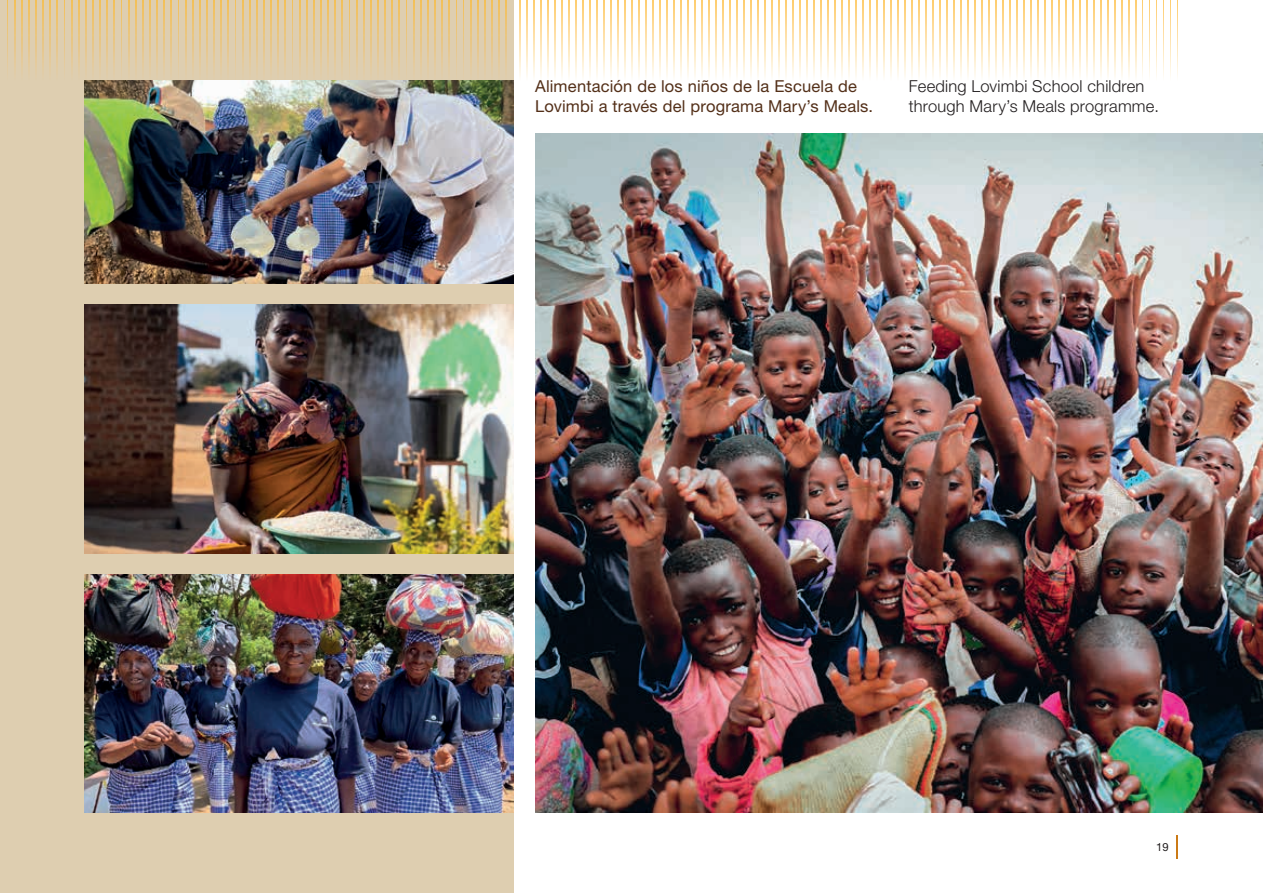
<style>
.page{position:relative;width:1263px;height:893px;background:#fff}
.page>*{position:absolute;margin:0;border:0;box-sizing:border-box;transform-origin:0 0}
.t1{font:16.5px/19.5px "Helvetica Neue LT Std";letter-spacing:.01em;color:#532f18}
.t2{font:300 16.5px/19.5px "Helvetica Neue LT Std";letter-spacing:.01em;color:#231f20}
.t3{font:11.25px "Helvetica Neue LT Std";color:#231f20}
</style>
<div class="page">
<img style="left:535px;top:134px;width:728px;height:679px">
<div style="left:0;top:0;width:514px;height:893px;background:#deceb0"></div>
<svg style="left:214px;top:0;width:1px;height:71px"></svg>
<svg style="left:221px;top:0;width:1px;height:71px"></svg>
<svg style="left:228px;top:0;width:1px;height:71px"></svg>
<svg style="left:235px;top:0;width:1px;height:71px"></svg>
<svg style="left:242px;top:0;width:1px;height:71px"></svg>
<svg style="left:249px;top:0;width:1px;height:71px"></svg>
<svg style="left:256px;top:0;width:1px;height:71px"></svg>
<svg style="left:264px;top:0;width:1px;height:71px"></svg>
<svg style="left:271px;top:0;width:1px;height:71px"></svg>
<svg style="left:278px;top:0;width:1px;height:71px"></svg>
<svg style="left:285px;top:0;width:1px;height:71px"></svg>
<svg style="left:292px;top:0;width:1px;height:71px"></svg>
<svg style="left:299px;top:0;width:1px;height:71px"></svg>
<svg style="left:306px;top:0;width:1px;height:71px"></svg>
<svg style="left:313px;top:0;width:1px;height:71px"></svg>
<svg style="left:321px;top:0;width:1px;height:71px"></svg>
<svg style="left:328px;top:0;width:1px;height:71px"></svg>
<svg style="left:335px;top:0;width:1px;height:71px"></svg>
<svg style="left:342px;top:0;width:1px;height:71px"></svg>
<svg style="left:349px;top:0;width:1px;height:71px"></svg>
<svg style="left:356px;top:0;width:1px;height:71px"></svg>
<svg style="left:363px;top:0;width:1px;height:71px"></svg>
<svg style="left:370px;top:0;width:1px;height:71px"></svg>
<svg style="left:378px;top:0;width:1px;height:71px"></svg>
<svg style="left:385px;top:0;width:1px;height:71px"></svg>
<svg style="left:392px;top:0;width:1px;height:71px"></svg>
<svg style="left:399px;top:0;width:1px;height:71px"></svg>
<svg style="left:406px;top:0;width:1px;height:71px"></svg>
<svg style="left:413px;top:0;width:1px;height:71px"></svg>
<svg style="left:420px;top:0;width:1px;height:71px"></svg>
<svg style="left:427px;top:0;width:1px;height:71px"></svg>
<svg style="left:435px;top:0;width:1px;height:71px"></svg>
<svg style="left:442px;top:0;width:1px;height:71px"></svg>
<svg style="left:449px;top:0;width:1px;height:71px"></svg>
<svg style="left:456px;top:0;width:1px;height:71px"></svg>
<svg style="left:463px;top:0;width:1px;height:71px"></svg>
<svg style="left:470px;top:0;width:1px;height:71px"></svg>
<svg style="left:477px;top:0;width:1px;height:71px"></svg>
<svg style="left:484px;top:0;width:1px;height:71px"></svg>
<svg style="left:492px;top:0;width:1px;height:71px"></svg>
<svg style="left:499px;top:0;width:1px;height:71px"></svg>
<svg style="left:506px;top:0;width:1px;height:71px"></svg>
<svg style="left:207px;top:0;width:1px;height:71px"></svg>
<svg style="left:7px;top:0;width:1px;height:71px"></svg>
<svg style="left:14px;top:0;width:1px;height:71px"></svg>
<svg style="left:21px;top:0;width:1px;height:71px"></svg>
<svg style="left:28px;top:0;width:1px;height:71px"></svg>
<svg style="left:36px;top:0;width:1px;height:71px"></svg>
<svg style="left:43px;top:0;width:1px;height:71px"></svg>
<svg style="left:50px;top:0;width:1px;height:71px"></svg>
<svg style="left:57px;top:0;width:1px;height:71px"></svg>
<svg style="left:64px;top:0;width:1px;height:71px"></svg>
<svg style="left:71px;top:0;width:1px;height:71px"></svg>
<svg style="left:78px;top:0;width:1px;height:71px"></svg>
<svg style="left:85px;top:0;width:1px;height:71px"></svg>
<svg style="left:93px;top:0;width:1px;height:71px"></svg>
<svg style="left:100px;top:0;width:1px;height:71px"></svg>
<svg style="left:107px;top:0;width:1px;height:71px"></svg>
<svg style="left:114px;top:0;width:1px;height:71px"></svg>
<svg style="left:121px;top:0;width:1px;height:71px"></svg>
<svg style="left:128px;top:0;width:1px;height:71px"></svg>
<svg style="left:135px;top:0;width:1px;height:71px"></svg>
<svg style="left:142px;top:0;width:1px;height:71px"></svg>
<svg style="left:150px;top:0;width:1px;height:71px"></svg>
<svg style="left:157px;top:0;width:1px;height:71px"></svg>
<svg style="left:164px;top:0;width:1px;height:71px"></svg>
<svg style="left:171px;top:0;width:1px;height:71px"></svg>
<svg style="left:178px;top:0;width:1px;height:71px"></svg>
<svg style="left:185px;top:0;width:1px;height:71px"></svg>
<svg style="left:192px;top:0;width:1px;height:71px"></svg>
<svg style="left:199px;top:0;width:1px;height:71px"></svg>
<svg style="left:807px;top:0;width:1px;height:77px"></svg>
<svg style="left:520px;top:0;width:1px;height:77px"></svg>
<svg style="left:527px;top:0;width:1px;height:77px"></svg>
<svg style="left:534px;top:0;width:1px;height:77px"></svg>
<svg style="left:541px;top:0;width:1px;height:77px"></svg>
<svg style="left:548px;top:0;width:1px;height:77px"></svg>
<svg style="left:555px;top:0;width:1px;height:77px"></svg>
<svg style="left:562px;top:0;width:1px;height:77px"></svg>
<svg style="left:569px;top:0;width:1px;height:77px"></svg>
<svg style="left:576px;top:0;width:1px;height:77px"></svg>
<svg style="left:583px;top:0;width:1px;height:77px"></svg>
<svg style="left:590px;top:0;width:1px;height:77px"></svg>
<svg style="left:597px;top:0;width:1px;height:77px"></svg>
<svg style="left:604px;top:0;width:1px;height:77px"></svg>
<svg style="left:611px;top:0;width:1px;height:77px"></svg>
<svg style="left:618px;top:0;width:1px;height:77px"></svg>
<svg style="left:625px;top:0;width:1px;height:77px"></svg>
<svg style="left:632px;top:0;width:1px;height:77px"></svg>
<svg style="left:639px;top:0;width:1px;height:77px"></svg>
<svg style="left:646px;top:0;width:1px;height:77px"></svg>
<svg style="left:653px;top:0;width:1px;height:77px"></svg>
<svg style="left:660px;top:0;width:1px;height:77px"></svg>
<svg style="left:667px;top:0;width:1px;height:77px"></svg>
<svg style="left:674px;top:0;width:1px;height:77px"></svg>
<svg style="left:681px;top:0;width:1px;height:77px"></svg>
<svg style="left:688px;top:0;width:1px;height:77px"></svg>
<svg style="left:695px;top:0;width:1px;height:77px"></svg>
<svg style="left:702px;top:0;width:1px;height:77px"></svg>
<svg style="left:709px;top:0;width:1px;height:77px"></svg>
<svg style="left:716px;top:0;width:1px;height:77px"></svg>
<svg style="left:723px;top:0;width:1px;height:77px"></svg>
<svg style="left:730px;top:0;width:1px;height:77px"></svg>
<svg style="left:737px;top:0;width:1px;height:77px"></svg>
<svg style="left:744px;top:0;width:1px;height:77px"></svg>
<svg style="left:751px;top:0;width:1px;height:77px"></svg>
<svg style="left:758px;top:0;width:1px;height:77px"></svg>
<svg style="left:765px;top:0;width:1px;height:77px"></svg>
<svg style="left:772px;top:0;width:1px;height:77px"></svg>
<svg style="left:779px;top:0;width:1px;height:77px"></svg>
<svg style="left:786px;top:0;width:1px;height:77px"></svg>
<svg style="left:793px;top:0;width:1px;height:77px"></svg>
<svg style="left:800px;top:0;width:1px;height:77px"></svg>
<svg style="left:813px;top:0;width:1px;height:77px"></svg>
<svg style="left:1093px;top:0;width:1px;height:77px"></svg>
<svg style="left:820px;top:0;width:1px;height:77px"></svg>
<svg style="left:827px;top:0;width:1px;height:77px"></svg>
<svg style="left:834px;top:0;width:1px;height:77px"></svg>
<svg style="left:841px;top:0;width:1px;height:77px"></svg>
<svg style="left:848px;top:0;width:1px;height:77px"></svg>
<svg style="left:855px;top:0;width:1px;height:77px"></svg>
<svg style="left:862px;top:0;width:1px;height:77px"></svg>
<svg style="left:869px;top:0;width:1px;height:77px"></svg>
<svg style="left:876px;top:0;width:1px;height:77px"></svg>
<svg style="left:883px;top:0;width:1px;height:77px"></svg>
<svg style="left:890px;top:0;width:1px;height:77px"></svg>
<svg style="left:897px;top:0;width:1px;height:77px"></svg>
<svg style="left:904px;top:0;width:1px;height:77px"></svg>
<svg style="left:911px;top:0;width:1px;height:77px"></svg>
<svg style="left:918px;top:0;width:1px;height:77px"></svg>
<svg style="left:925px;top:0;width:1px;height:77px"></svg>
<svg style="left:932px;top:0;width:1px;height:77px"></svg>
<svg style="left:939px;top:0;width:1px;height:77px"></svg>
<svg style="left:946px;top:0;width:1px;height:77px"></svg>
<svg style="left:953px;top:0;width:1px;height:77px"></svg>
<svg style="left:960px;top:0;width:1px;height:77px"></svg>
<svg style="left:967px;top:0;width:1px;height:77px"></svg>
<svg style="left:974px;top:0;width:1px;height:77px"></svg>
<svg style="left:981px;top:0;width:1px;height:77px"></svg>
<svg style="left:988px;top:0;width:1px;height:77px"></svg>
<svg style="left:995px;top:0;width:1px;height:77px"></svg>
<svg style="left:1002px;top:0;width:1px;height:77px"></svg>
<svg style="left:1009px;top:0;width:1px;height:77px"></svg>
<svg style="left:1016px;top:0;width:1px;height:77px"></svg>
<svg style="left:1023px;top:0;width:1px;height:77px"></svg>
<svg style="left:1030px;top:0;width:1px;height:77px"></svg>
<svg style="left:1037px;top:0;width:1px;height:77px"></svg>
<svg style="left:1100px;top:0;width:1px;height:77px"></svg>
<svg style="left:1044px;top:0;width:1px;height:77px"></svg>
<svg style="left:1114px;top:0;width:1px;height:77px"></svg>
<svg style="left:1051px;top:0;width:1px;height:77px"></svg>
<svg style="left:1121px;top:0;width:1px;height:77px"></svg>
<svg style="left:1058px;top:0;width:1px;height:77px"></svg>
<svg style="left:1128px;top:0;width:1px;height:77px"></svg>
<svg style="left:1065px;top:0;width:1px;height:77px"></svg>
<svg style="left:1135px;top:0;width:1px;height:77px"></svg>
<svg style="left:1156px;top:0;width:1px;height:77px"></svg>
<svg style="left:1072px;top:0;width:1px;height:77px"></svg>
<svg style="left:1142px;top:0;width:1px;height:77px"></svg>
<svg style="left:1170px;top:0;width:1px;height:77px"></svg>
<svg style="left:1079px;top:0;width:1px;height:77px"></svg>
<svg style="left:1149px;top:0;width:1px;height:77px"></svg>
<svg style="left:1177px;top:0;width:1px;height:77px"></svg>
<svg style="left:1086px;top:0;width:1px;height:77px"></svg>
<svg style="left:1163px;top:0;width:1px;height:77px"></svg>
<svg style="left:1107px;top:0;width:1px;height:77px"></svg>
<img style="left:85px;top:81px;width:429px;height:202px">
<img style="left:85px;top:305px;width:429px;height:248px">
<img style="left:85px;top:575px;width:429px;height:237px">
<hr style="left:1176px;top:836px;width:2px;height:23px;background:#cb7a16">
<p class="t1" style="left:535px;top:76px;width:340px">Alimentación de los niños de la Escuela de<br>Lovimbi a través del programa Mary’s Meals.</p>
<p class="t2" style="left:909px;top:76px;width:251px">Feeding Lovimbi School children through Mary’s Meals programme.</p>
<p class="t3" style="left:1156px;top:841px;width:14px">19</p>
</div>
